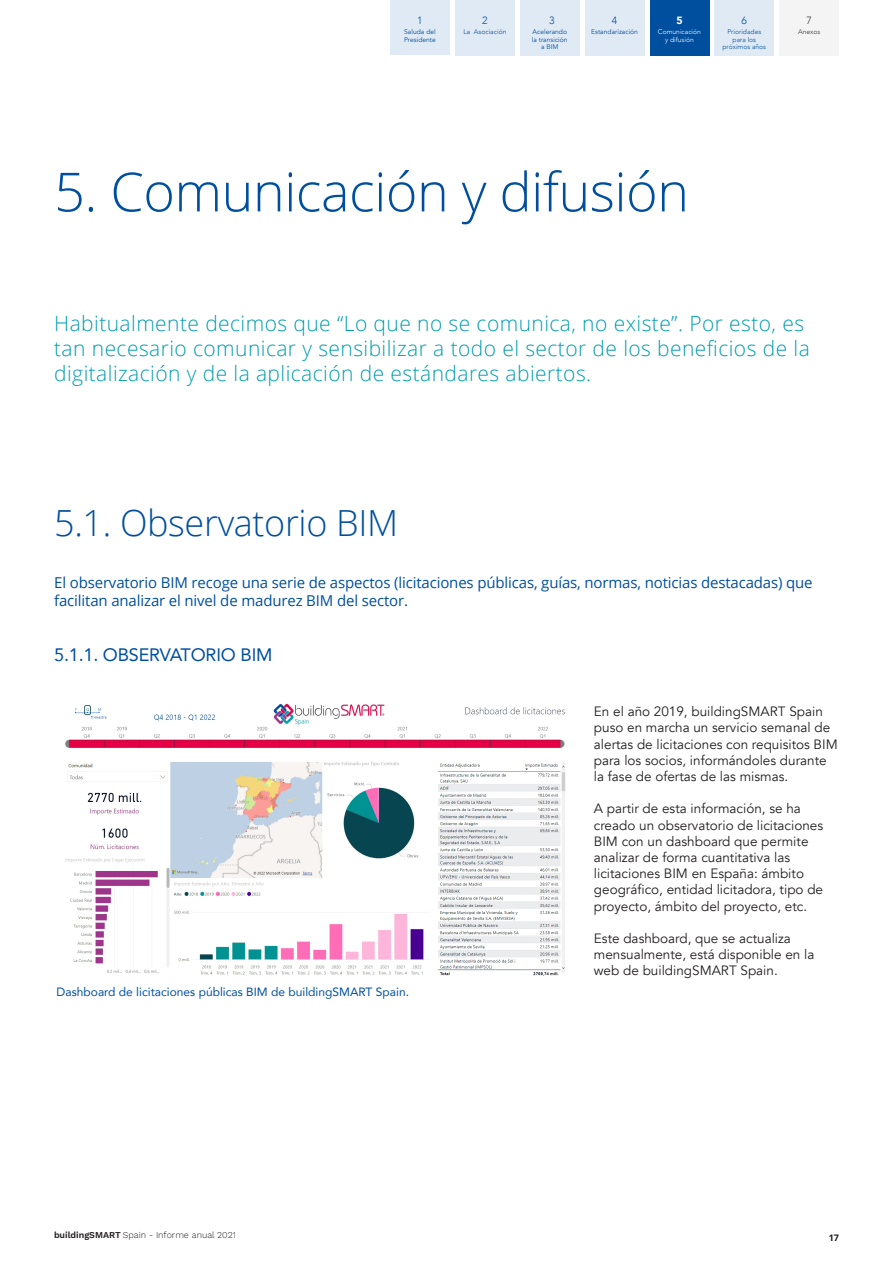
<style>
.page{position:relative;width:893px;height:1263px;background:#fff}
.page>*{position:absolute;margin:0;border:0;box-sizing:border-box;transform-origin:0 0}
.t1{font:300 54px "Open Sans";letter-spacing:-.01em;color:#004f9f}
.t2{font:300 36px "Open Sans";letter-spacing:-.01em;color:#004f9f}
.t3{font:300 21px/25.2px "Open Sans";letter-spacing:.02em;color:#009eb0}
.t4{font:18px "Avenir";letter-spacing:-.01em;color:#004f9f}
.t5{font:15px/18px "Open Sans";letter-spacing:-.01em;color:#004f9f}
.t6{font:13.5px/16.2px "Avenir";color:#231f20}
.t7{font:12px "Avenir";color:#004f9f}
.t8{font:300 10.5px "Avenir";color:#004f9f}
.t9{font:900 10.5px "Avenir";color:#fff}
.t10{font:300 10.5px "Avenir";color:#38363d}
.t11{font:9px "Work Sans";color:#231f20}
.t12{font:700 9px "Open Sans";color:#231f20}
.t13{font:6.75px/7.5px "Avenir";color:#004f9f}
.t14{font:300 6.75px/7.5px "Avenir";color:#004f9f;text-align:center}
.t15{font:300 6.75px/7.5px "Avenir";color:#fff;text-align:center}
.t16{font:300 6.75px "Avenir";color:#38363d}
.s1{font-weight:600}
</style>
<div class="page">
<div style="left:390px;top:0;width:60px;height:55px;background:#e0eaf4"></div>
<div style="left:455px;top:0;width:59px;height:55px;background:#e0eaf4"></div>
<div style="left:455px;top:28px;width:60px;height:27px;background:#e0eaf4"></div>
<div style="left:520px;top:0;width:59px;height:55px;background:#e0eaf4"></div>
<div style="left:585px;top:0;width:59px;height:55px;background:#e0eaf4"></div>
<div style="left:650px;top:0;width:59px;height:55px;background:#004f9f"></div>
<div style="left:715px;top:0;width:59px;height:55px;background:#e0eaf4"></div>
<div style="left:780px;top:0;width:59px;height:55px;background:#f4f4f4"></div>
<img style="left:65px;top:703px;width:501px;height:272px">
<p class="t8" style="left:417px;top:14px;width:7px">1</p>
<p class="t13" style="left:404px;top:28px;width:33px">Saluda del<br>Presidente</p>
<p class="t8" style="left:482px;top:14px;width:7px">2</p>
<p class="t14" style="left:464px;top:28px;width:44px">La Asociación</p>
<p class="t8" style="left:549px;top:14px;width:7px">3</p>
<p class="t13" style="left:532px;top:28px;width:37px;text-align:center">Acelerando la transición a BIM</p>
<p class="t8" style="left:612px;top:14px;width:7px">4</p>
<p class="t13" style="left:591px;top:29px;width:48px">Estandarización</p>
<p class="t9" style="left:676px;top:11px;width:8px">5</p>
<p class="t15" style="left:658px;top:28px;width:45px">Comunicación y difusión</p>
<p class="t8" style="left:742px;top:14px;width:7px">6</p>
<p class="t14" style="left:722px;top:28px;width:45px">Prioridades para los próximos años</p>
<p class="t10" style="left:806px;top:14px;width:7px">7</p>
<p class="t16" style="left:798px;top:28px;width:24px">Anexos</p>
<p class="t1" style="left:54px;top:155px;width:636px">5. Comunicación y difusión</p>
<p class="t3" style="left:54px;top:310px;width:757px">Habitualmente decimos que “Lo que no se comunica, no existe”. Por esto, es tan necesario comunicar y sensibilizar a todo el sector de los beneficios de la digitalización y de la aplicación de estándares abiertos.</p>
<p class="t2" style="left:54px;top:498px;width:345px">5.1. Observatorio BIM</p>
<p class="t5" style="left:54px;top:573px;width:760px">El observatorio BIM recoge una serie de aspectos (licitaciones públicas, guías, normas, noticias destacadas) que facilitan analizar el nivel de madurez BIM del sector.</p>
<p class="t4" style="left:54px;top:640px;width:220px">5.1.1. OBSERVATORIO BIM</p>
<p class="t7" style="left:57px;top:982px;width:354px">Dashboard de licitaciones públicas BIM de buildingSMART Spain.</p>
<p class="t11" style="left:54px;top:1228px;width:184px"><span class="s1">buildingSMART</span> Spain - Informe anual 2021</p>
<p class="t6" style="left:594px;top:704px;width:245px">En el año 2019, buildingSMART Spain puso en marcha un servicio semanal de alertas de licitaciones con requisitos BIM para los socios, informándoles durante la fase de ofertas de las mismas.</p>
<p class="t6" style="left:594px;top:801px;width:231px">A partir de esta información, se ha creado un observatorio de licitaciones BIM con un dashboard que permite analizar de forma cuantitativa las licitaciones BIM en España: ámbito geográfico, entidad licitadora, tipo de proyecto, ámbito del proyecto, etc.</p>
<p class="t6" style="left:594px;top:930px;width:222px">Este dashboard, que se actualiza mensualmente, está disponible en la web de buildingSMART Spain.</p>
<p class="t12" style="left:829px;top:1231px;width:12px">17</p>
</div>
